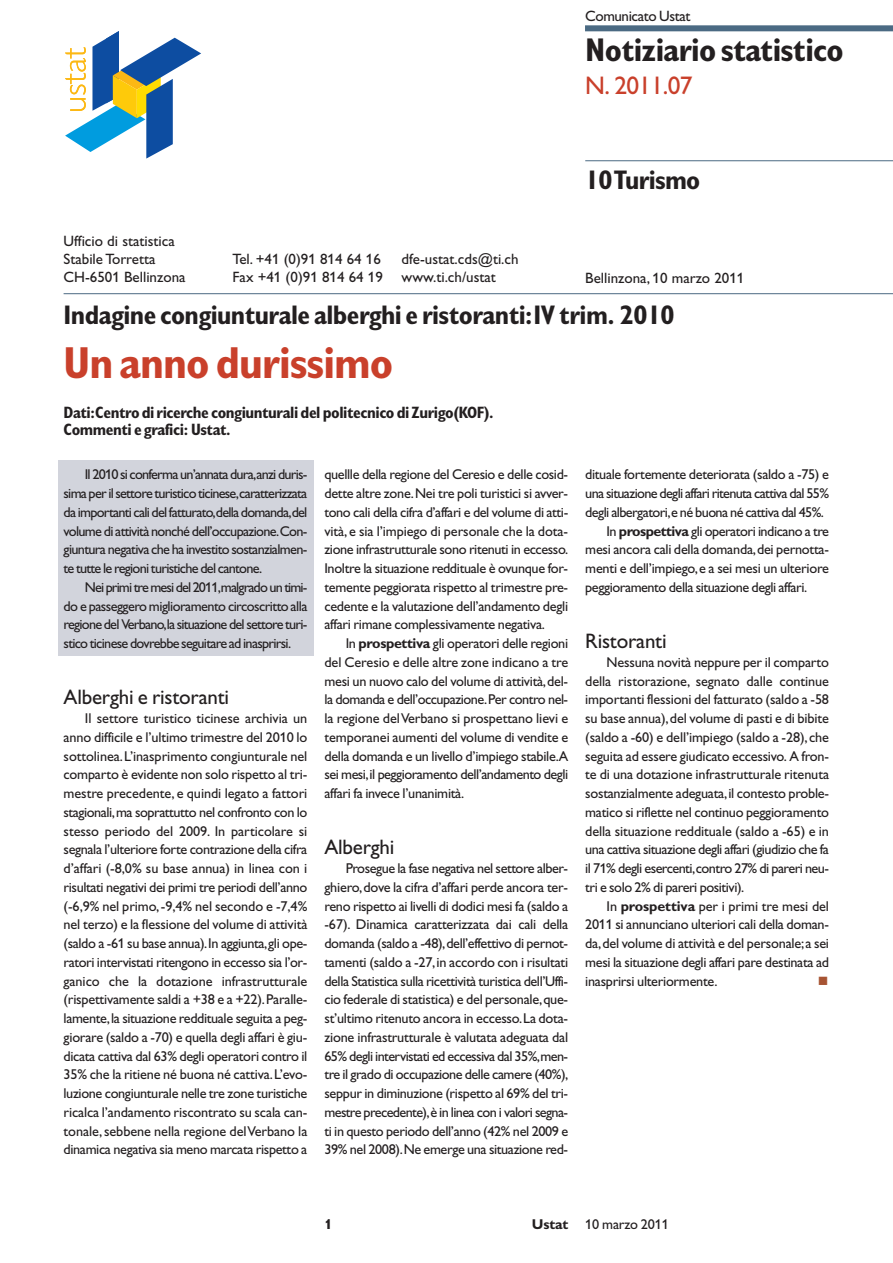
<style>
.page{position:relative;width:893px;height:1263px;background:#fff}
.page>*{position:absolute;margin:0;border:0;box-sizing:border-box;transform-origin:0 0}
.t1{font:700 condensed 45px "Gill Sans";letter-spacing:-.02em;color:#c9402b}
.t2{font:700 condensed 33px "Gill Sans";letter-spacing:-.02em;color:#231f20}
.t3{font:700 condensed 27px "Gill Sans";letter-spacing:-.02em;color:#231f20}
.t4{font:25.5px "Gill Sans";letter-spacing:-.025em;color:#c9402b}
.t5{font:21px "Gill Alt One";letter-spacing:-.01em;color:#231f20}
.t6{font:700 condensed 16.5px/16.5px "Gill Sans";letter-spacing:-.025em;color:#231f20}
.t7{font:15px/18px "Gill Alt One";color:#231f20}
.t8{font:15px "Gill Alt One";letter-spacing:-.025em;color:#231f20}
.t9{font:14.25px/18.8px "Gill Alt One";letter-spacing:-.03em;color:#231f20;text-align:justify}
.t10{font:14.25px "Gill Alt One";letter-spacing:-.01em;color:#231f20}
.t11{font:700 14.25px "Gill Alt One";color:#231f20}
.s1{font-weight:700}
</style>
<div class="page">
<div style="left:58px;top:461px;width:255px;height:195px;background:#d2d4dc"></div>
<div style="left:585px;top:25px;width:307px;height:6px;background:#4b6a83"></div>
<svg style="left:65px;top:31px;width:136px;height:128px"></svg>
<hr style="left:585px;top:160px;width:307px;height:1px;background:#4b6a83">
<hr style="left:64px;top:293px;width:828px;height:1px;background:#4b6a83">
<p class="t8" style="left:585px;top:11px;width:107px">Comunicato Ustat</p>
<h2 class="t2" style="left:585px;top:38px;width:260px">Notiziario statistico</h2>
<h3 class="t4" style="left:585px;top:77px;width:109px">N. 2011.07</h3>
<p class="t7" style="left:64px;top:234px;width:123px">Ufficio di statistica<br>Stabile Torretta<br>CH-6501 Bellinzona</p>
<p class="t7" style="left:233px;top:252px;width:152px">Tel. +41 (0)91 814 64 16<br>Fax +41 (0)91 814 64 19</p>
<p class="t7" style="left:402px;top:252px;width:118px">dfe-ustat.cds@ti.ch www.ti.ch/ustat</p>
<h3 class="t3" style="left:585px;top:170px;width:117px">10 Turismo</h3>
<p class="t7" style="left:585px;top:271px;width:161px">Bellinzona, 10 marzo 2011</p>
<h3 class="t3" style="left:64px;top:305px;width:612px">Indagine congiunturale alberghi e ristoranti:IV trim. 2010</h3>
<h1 class="t1" style="left:64px;top:347px;width:331px">Un anno durissimo</h1>
<p class="t6" style="left:64px;top:406px;width:432px">Dati:Centro di ricerche congiunturali del politecnico di Zurigo(KOF).<br>Commenti e grafici: Ustat.</p>
<p class="t9" style="left:64px;top:467px;width:245px;text-indent:21px">Il 2010 si conferma un’annata dura,anzi duris&shy;sima per il settore turistico ticinese,caratterizzata da importanti cali del fatturato,della domanda,del volume di attività nonché dell’occupazione.Con&shy;giuntura negativa che ha investito sostanzialmen&shy;te tutte le regioni turistiche del cantone.</p>
<p class="t9" style="left:64px;top:579px;width:245px;text-indent:21px">Nei primi tre mesi del 2011,malgrado un timi&shy;do e passeggero miglioramento circoscritto alla regione del Verbano,la situazione del settore turi&shy;stico ticinese dovrebbe seguitare ad inasprirsi.</p>
<h3 class="t5" style="left:64px;top:690px;width:167px">Alberghi e ristoranti</h3>
<p class="t9" style="left:64px;top:710px;width:245px;text-indent:21px">Il settore turistico ticinese archivia un anno difficile e l’ultimo trimestre del 2010 lo sottolinea. L’inasprimento congiunturale nel comparto è evidente non solo rispetto al tri&shy;mestre precedente, e quindi legato a fattori stagionali, ma soprattutto nel confronto con lo stesso periodo del 2009. In particolare si segnala l’ulteriore forte contrazione della cifra d’affari (-8,0% su base annua) in linea con i risultati negativi dei primi tre periodi dell’anno (-6,9% nel primo, -9,4% nel secondo e -7,4% nel terzo) e la flessione del volume di attività (saldo a -61 su base annua). In aggiunta, gli ope&shy;ratori intervistati ritengono in eccesso sia l’or&shy;ganico che la dotazione infrastrutturale (rispettivamente saldi a +38 e a +22). Paralle&shy;lamente, la situazione reddituale seguita a peg&shy;giorare (saldo a -70) e quella degli affari è giu&shy;dicata cattiva dal 63% degli operatori contro il 35% che la ritiene né buona né cattiva. L’evo&shy;luzione congiunturale nelle tre zone turistiche ricalca l’andamento riscontrato su scala can&shy;tonale, sebbene nella regione del Verbano la dinamica negativa sia meno marcata rispetto a</p>
<p class="t9" style="left:324px;top:467px;width:245px">quellle della regione del Ceresio e delle cosid&shy;dette altre zone. Nei tre poli turistici si avver&shy;tono cali della cifra d’affari e del volume di atti&shy;vità, e sia l’impiego di personale che la dota&shy;zione infrastrutturale sono ritenuti in eccesso.<br>Inoltre la situazione reddituale è ovunque for&shy;temente peggiorata rispetto al trimestre pre&shy;cedente e la valutazione dell’andamento degli affari rimane complessivamente negativa.</p>
<p class="t9" style="left:324px;top:635px;width:245px;text-indent:21px">In <span class="s1">prospettiva</span> gli operatori delle regioni del Ceresio e delle altre zone indicano a tre mesi un nuovo calo del volume di attività, del&shy;la domanda e dell’occupazione. Per contro nel&shy;la regione del Verbano si prospettano lievi e temporanei aumenti del volume di vendite e della domanda e un livello d’impiego stabile.A sei mesi, il peggioramento dell’andamento degli affari fa invece l’unanimità.</p>
<h3 class="t5" style="left:324px;top:840px;width:72px">Alberghi</h3>
<p class="t9" style="left:324px;top:860px;width:245px;text-indent:21px">Prosegue la fase negativa nel settore alber&shy;ghiero, dove la cifra d’affari perde ancora ter&shy;reno rispetto ai livelli di dodici mesi fa (saldo a -67). Dinamica caratterizzata dai cali della domanda (saldo a -48), dell’effettivo di pernot&shy;tamenti (saldo a -27, in accordo con i risultati della Statistica sulla ricettività turistica dell’Uffi&shy;cio federale di statistica) e del personale, que&shy;st’ultimo ritenuto ancora in eccesso. La dota&shy;zione infrastrutturale è valutata adeguata dal 65% degli intervistati ed eccessiva dal 35%,men&shy;tre il grado di occupazione delle camere (40%), seppur in diminuzione (rispetto al 69% del tri&shy;mestre precedente),è in linea con i valori segna&shy;ti in questo periodo dell’anno (42% nel 2009 e 39% nel 2008). Ne emerge una situazione red-</p>
<p class="t9" style="left:585px;top:467px;width:245px">dituale fortemente deteriorata (saldo a -75) e</p>
<p class="t9" style="left:585px;top:485px;width:245px">una situazione degli affari ritenuta cattiva dal 55%</p>
<p class="t9" style="left:585px;top:504px;width:240px">degli albergatori,e né buona né cattiva dal 45%.</p>
<p class="t9" style="left:606px;top:523px;width:224px">In <span class="s1">prospettiva</span> gli operatori indicano a tre</p>
<p class="t9" style="left:585px;top:542px;width:245px">mesi ancora cali della domanda, dei pernotta-</p>
<p class="t9" style="left:585px;top:560px;width:245px">menti e dell’impiego, e a sei mesi un ulteriore</p>
<p class="t9" style="left:585px;top:579px;width:223px">peggioramento della situazione degli affari.</p>
<h3 class="t5" style="left:585px;top:634px;width:83px">Ristoranti</h3>
<p class="t9" style="left:585px;top:654px;width:245px;text-indent:21px">Nessuna novità neppure per il comparto della ristorazione, segnato dalle continue importanti flessioni del fatturato (saldo a -58 su base annua), del volume di pasti e di bibite (saldo a -60) e dell’impiego (saldo a -28), che seguita ad essere giudicato eccessivo. A fron&shy;te di una dotazione infrastrutturale ritenuta sostanzialmente adeguata, il contesto proble&shy;matico si riflette nel continuo peggioramento della situazione reddituale (saldo a -65) e in una cattiva situazione degli affari (giudizio che fa il 71% degli esercenti,contro 27% di pareri neu&shy;tri e solo 2% di pareri positivi).</p>
<p class="t9" style="left:585px;top:898px;width:245px;text-indent:21px">In <span class="s1">prospettiva</span> per i primi tre mesi del 2011 si annunciano ulteriori cali della doman&shy;da, del volume di attività e del personale; a sei mesi la situazione degli affari pare destinata ad inasprirsi ulteriormente.</p>
<p class="t11" style="left:324px;top:1220px;width:9px">1</p>
<p class="t10" style="left:532px;top:1220px;width:139px"><span class="s1">Ustat</span> 10 marzo 2011</p>
</div>
